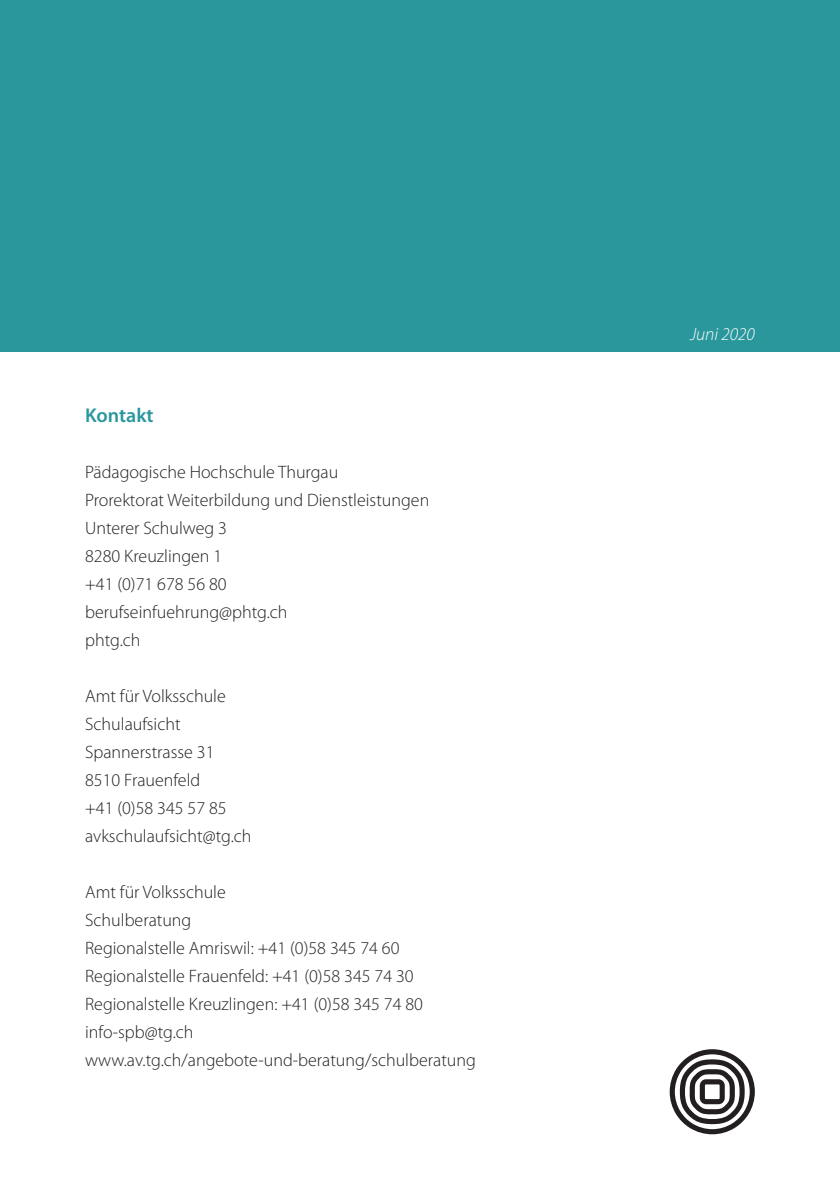
<style>
.page{position:relative;width:840px;height:1191px;background:#fff}
.page>*{position:absolute;margin:0;border:0;box-sizing:border-box;transform-origin:0 0}
.t1{font:600 20px "Myriad Pro";color:#2a979d}
.t2{font:300 18px/28px "Myriad Pro";color:#231f20}
.PHTG_Datum___MP_LI_9{font:italic 300 18px "Myriad Pro";color:#fff}
</style>
<div class="page">
<div style="left:0;top:0;width:839px;height:351px;background:#2a979d"></div>
<svg style="left:669px;top:1049px;width:85px;height:85px"></svg>
<p class="t1" style="left:85px;top:404px;width:70px">Kontakt</p>
<p class="t2" style="left:85px;top:458px;width:345px">Pädagogische Hochschule Thurgau<br>Prorektorat Weiterbildung und Dienstleistungen<br>Unterer Schulweg 3<br>8280 Kreuzlingen 1<br>+41 (0)71 678 56 80 berufseinfuehrung@phtg.ch<br>phtg.ch</p>
<p class="t2" style="left:85px;top:682px;width:168px">Amt für Volksschule<br>Schulaufsicht<br>Spannerstrasse 31<br>8510 Frauenfeld<br>+41 (0)58 345 57 85 avkschulaufsicht@tg.ch</p>
<p class="t2" style="left:85px;top:878px;width:392px">Amt für Volksschule<br>Schulberatung<br>Regionalstelle Amriswil: +41 (0)58 345 74 60<br>Regionalstelle Frauenfeld: +41 (0)58 345 74 30<br>Regionalstelle Kreuzlingen: +41 (0)58 345 74 80 info-spb@tg.ch www.av.tg.ch/angebote-und-beratung/schulberatung</p>
<p class="PHTG_Datum___MP_LI_9" style="left:689px;top:324px;width:66px">Juni 2020</p>
</div>
